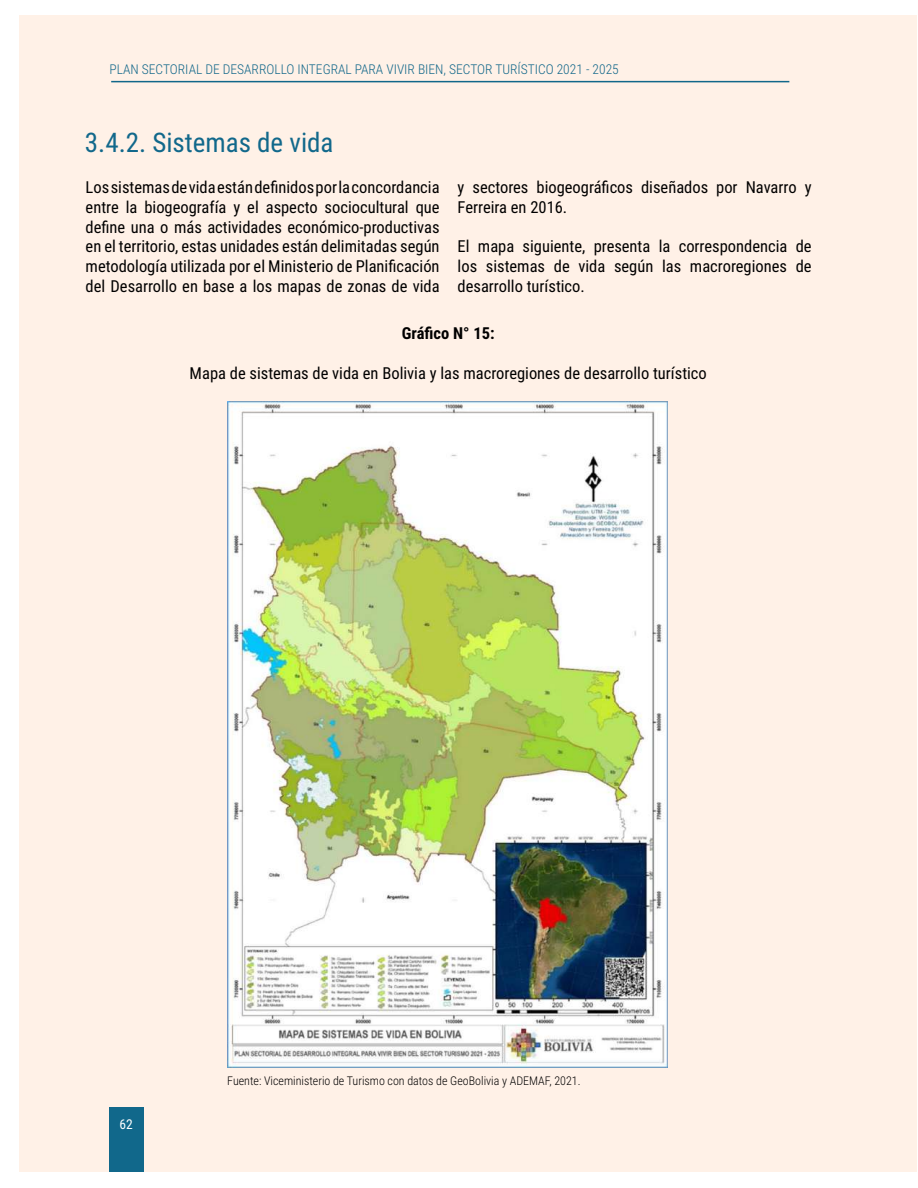
<style>
.page{position:relative;width:918px;height:1188px;background:#fff}
.page>*{position:absolute;margin:0;border:0;box-sizing:border-box;transform-origin:0 0}
.t1{font:27px "Roboto Condensed";color:#11688b}
.t2{font:16.5px/19.8px "Roboto Condensed";color:#000;text-align:justify}
.t3{font:700 16.5px "Roboto Condensed";color:#000}
.t4{font:300 13.5px "Roboto Condensed";color:#11678a}
.t5{font:13.5px "Roboto Condensed";color:#fff}
.t6{font:300 12px "Roboto Condensed";color:#000}
</style>
<div class="page">
<div style="left:20px;top:16px;width:897px;height:1156px;background:#fff1e7"></div>
<hr style="left:111px;top:81px;width:678px;height:1px;background:#11678a">
<div style="left:109px;top:1107px;width:34px;height:65px;background:#11688b"></div>
<img style="left:227px;top:402px;width:441px;height:666px">
<p class="t4" style="left:109px;top:60px;width:511px">PLAN SECTORIAL DE DESARROLLO INTEGRAL PARA VIVIR BIEN, SECTOR TURÍSTICO 2021 - 2025</p>
<h1 class="t1" style="left:85px;top:124px;width:250px">3.4.2. Sistemas de vida</h1>
<p class="t2" style="left:86px;top:177px;width:355px">Los sistemas de vida están definidos por la concordancia entre la biogeografía y el aspecto sociocultural que define una o más actividades económico-productivas en el territorio, estas unidades están delimitadas según metodología utilizada por el Ministerio de Planificación del Desarrollo en base a los mapas de zonas de vida</p>
<p class="t2" style="left:458px;top:177px;width:355px">y sectores biogeográficos diseñados por Navarro y<br>Ferreira en 2016.</p>
<p class="t2" style="left:458px;top:236px;width:355px">El mapa siguiente, presenta la correspondencia de los sistemas de vida según las macroregiones de desarrollo turístico.</p>
<p class="t3" style="left:402px;top:321px;width:94px">Gráfico N° 15:</p>
<p class="t2" style="left:190px;top:362px;width:519px">Mapa de sistemas de vida en Bolivia y las macroregiones de desarrollo turístico</p>
<p class="t5" style="left:119px;top:1115px;width:15px">62</p>
<p class="t6" style="left:227px;top:1072px;width:355px">Fuente: Viceministerio de Turismo con datos de GeoBolivia y ADEMAF, 2021.</p>
</div>
